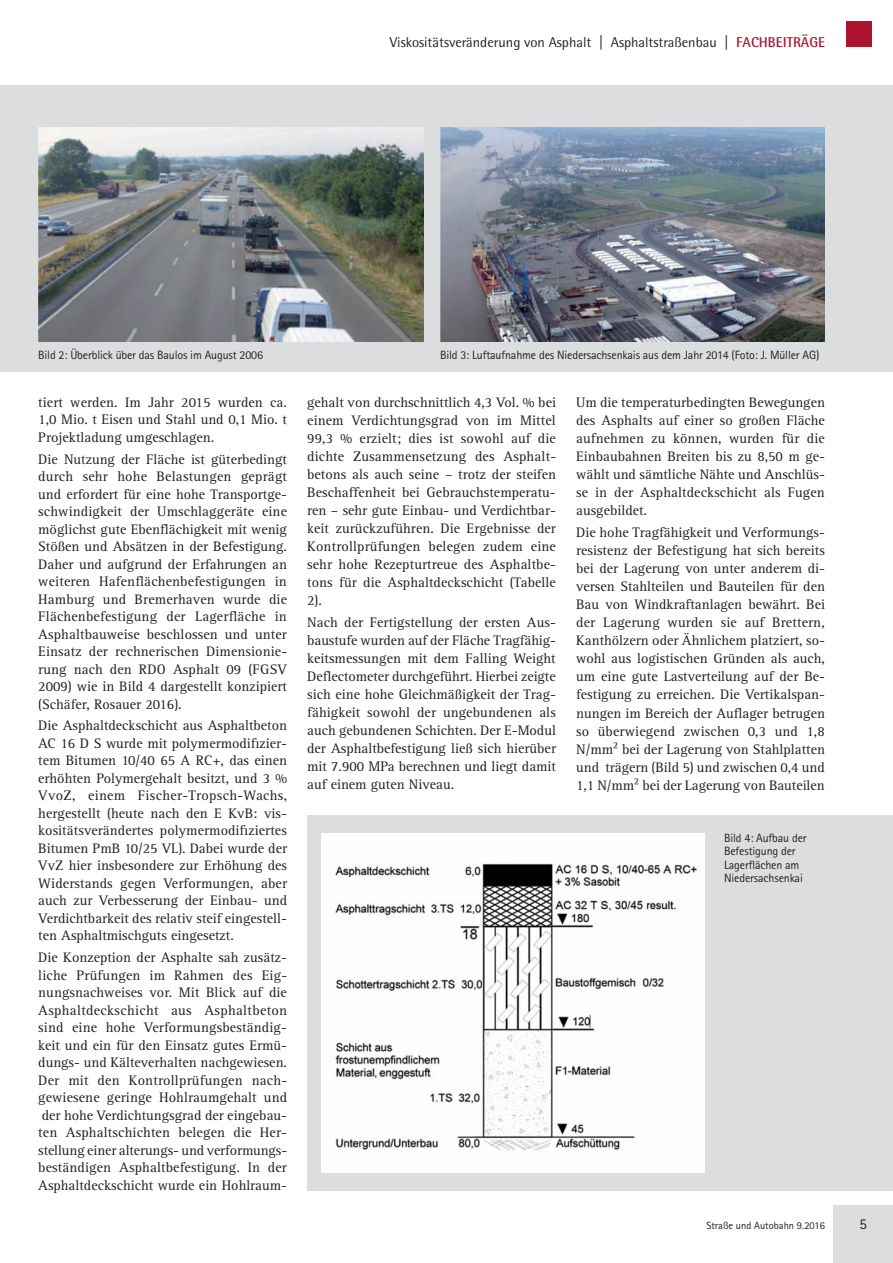
<style>
.page{position:relative;width:893px;height:1263px;background:#fff}
.page>*{position:absolute;margin:0;border:0;box-sizing:border-box;transform-origin:0 0}
.t1{font:15px "Rotis Sans Serif W1 G";color:#231f20}
.t2{font:14.25px/17.5px "Rotis Serif W1 G";color:#231f20;text-align:justify}
.t3{font:14.25px "Rotis Semi Sans W1 G";color:#231f20}
.t4{font:12px/13.5px "Rotis Sans Serif W1 G";letter-spacing:-.015em;color:#231f20}
.t5{font:10.5px "Rotis Sans Serif W1 G";color:#231f20}
.s1{font-weight:700;color:#ae142f}
</style>
<div class="page">
<div style="left:833px;top:1205px;width:60px;height:58px;background:#dcdddf"></div>
<div style="left:846px;top:21px;width:26px;height:26px;background:#ae142f"></div>
<div style="left:307px;top:815px;width:586px;height:376px;background:#dcdddf"></div>
<img style="left:321px;top:833px;width:384px;height:339px">
<div style="left:0;top:85px;width:893px;height:286px;background:#dcdddf"></div>
<img style="left:38px;top:127px;width:385px;height:215px">
<img style="left:440px;top:127px;width:385px;height:215px">
<p class="t3" style="left:390px;top:34px;width:437px">Viskositätsveränderung von Asphalt | Asphaltstraßenbau | <span class="s1">FACHBEITRÄGE</span></p>
<p class="t4" style="left:38px;top:348px;width:226px">Bild 2: Überblick über das Baulos im August 2006</p>
<p class="t4" style="left:440px;top:348px;width:381px">Bild 3: Luftaufnahme des Niedersachsenkais aus dem Jahr 2014 (Foto: J. Müller AG)</p>
<p class="t2" style="left:38px;top:393px;width:250px">tiert werden. Im Jahr 2015 wurden ca.<br>1,0 Mio. t Eisen und Stahl und 0,1 Mio. t Projektladung umgeschlagen.</p>
<p class="t2" style="left:38px;top:450px;width:250px">Die Nutzung der Fläche ist güterbedingt durch sehr hohe Belastungen geprägt und erfordert für eine hohe Transportge&shy;schwindigkeit der Umschlaggeräte eine möglichst gute Ebenflächigkeit mit wenig Stößen und Absätzen in der Befestigung.<br>Daher und aufgrund der Erfahrungen an weiteren Hafenflächenbefestigungen in Hamburg und Bremerhaven wurde die Flächenbefestigung der Lagerfläche in Asphaltbauweise beschlossen und unter Einsatz der rechnerischen Dimensionie&shy;rung nach den RDO Asphalt 09 (FGSV 2009) wie in Bild 4 dargestellt konzipiert (Schäfer, Rosauer 2016).</p>
<p class="t2" style="left:38px;top:717px;width:250px">Die Asphaltdeckschicht aus Asphaltbeton AC 16 D S wurde mit polymermodifizier&shy;tem Bitumen 10/40 65 A RC+, das einen erhöhten Polymergehalt besitzt, und 3 % VvoZ, einem Fischer-Tropsch-Wachs, hergestellt (heute nach den E KvB: vis&shy;kositätsverändertes polymermodifiziertes Bitumen PmB 10/25 VL). Dabei wurde der VvZ hier insbesondere zur Erhöhung des Widerstands gegen Verformungen, aber auch zur Verbesserung der Einbau- und Verdichtbarkeit des relativ steif eingestell&shy;ten Asphaltmischguts eingesetzt.</p>
<p class="t2" style="left:38px;top:949px;width:250px">Die Konzeption der Asphalte sah zusätz&shy;liche Prüfungen im Rahmen des Eig&shy;nungsnachweises vor. Mit Blick auf die Asphaltdeckschicht aus Asphaltbeton sind eine hohe Verformungsbeständig&shy;keit und ein für den Einsatz gutes Ermü&shy;dungs- und Kälteverhalten nachgewiesen.<br>Der mit den Kontrollprüfungen nach&shy;gewiesene geringe Hohlraumgehalt und der hohe Verdichtungsgrad der eingebau&shy;ten Asphaltschichten belegen die Her&shy;stellung einer alterungs- und verformungs&shy;beständigen Asphaltbefestigung. In der Asphaltdeckschicht wurde ein Hohlraum-</p>
<p class="t2" style="left:307px;top:393px;width:250px;line-height:18px">gehalt von durchschnittlich 4,3 Vol. % bei einem Verdichtungsgrad von im Mittel 99,3 % erzielt; dies ist sowohl auf die dichte Zusammensetzung des Asphalt&shy;betons als auch seine – trotz der steifen Beschaffenheit bei Gebrauchstemperatu&shy;ren – sehr gute Einbau- und Verdichtbar&shy;keit zurückzuführen. Die Ergebnisse der Kontrollprüfungen belegen zudem eine sehr hohe Rezepturtreue des Asphaltbe&shy;tons für die Asphaltdeckschicht (Tabelle 2).</p>
<p class="t2" style="left:307px;top:613px;width:250px;line-height:18px">Nach der Fertigstellung der ersten Aus&shy;baustufe wurden auf der Fläche Tragfähig&shy;keitsmessungen mit dem Falling Weight Deflectometer durchgeführt. Hierbei zeigte sich eine hohe Gleichmäßigkeit der Trag&shy;fähigkeit sowohl der ungebundenen als auch gebundenen Schichten. Der E-Modul der Asphaltbefestigung ließ sich hierüber mit 7.900 MPa berechnen und liegt damit auf einem guten Niveau.</p>
<p class="t2" style="left:576px;top:393px;width:250px;line-height:18px">Um die temperaturbedingten Bewegungen des Asphalts auf einer so großen Fläche aufnehmen zu können, wurden für die Einbaubahnen Breiten bis zu 8,50 m ge&shy;wählt und sämtliche Nähte und Anschlüs&shy;se in der Asphaltdeckschicht als Fugen ausgebildet.</p>
<p class="t2" style="left:576px;top:523px;width:250px;line-height:18px">Die hohe Tragfähigkeit und Verformungs&shy;resistenz der Befestigung hat sich bereits bei der Lagerung von unter anderem di&shy;versen Stahlteilen und Bauteilen für den Bau von Windkraftanlagen bewährt. Bei der Lagerung wurden sie auf Brettern, Kanthölzern oder Ähnlichem platziert, so&shy;wohl aus logistischen Gründen als auch, um eine gute Lastverteilung auf der Be&shy;festigung zu erreichen. Die Vertikalspan&shy;nungen im Bereich der Auflager betrugen so überwiegend zwischen 0,3 und 1,8<br>N/mm² bei der Lagerung von Stahlplatten und trägern (Bild 5) und zwischen 0,4 und 1,1 N/mm² bei der Lagerung von Bauteilen</p>
<p class="t4" style="left:724px;top:831px;width:84px">Bild 4: Aufbau der<br>Befestigung der<br>Lagerflächen am<br>Niedersachsenkai</p>
<p class="t5" style="left:706px;top:1219px;width:120px">Straße und Autobahn 9.2016</p>
<p class="t1" style="left:859px;top:1215px;width:9px">5</p>
</div>
